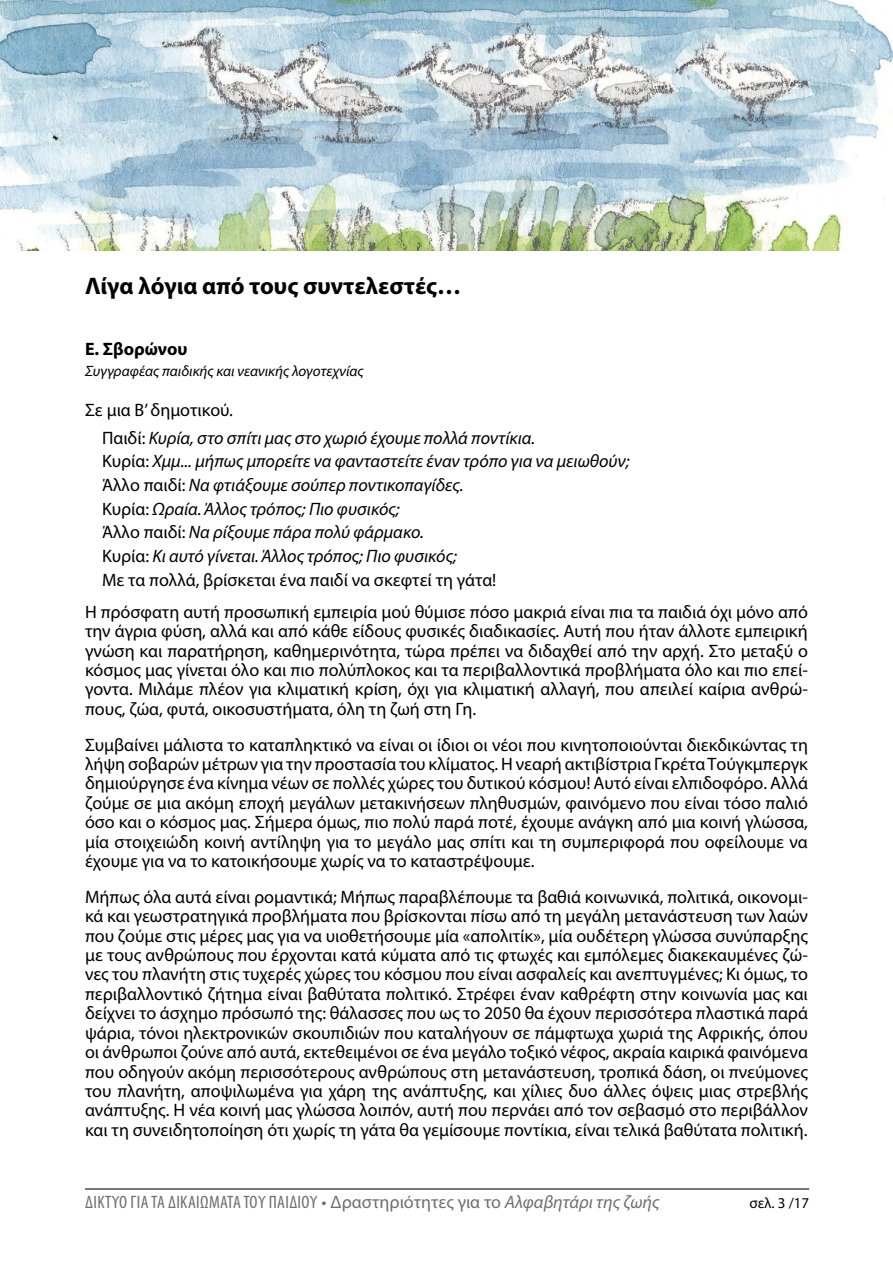
<style>
.page{position:relative;width:893px;height:1263px;background:#fff}
.page>*{position:absolute;margin:0;border:0;box-sizing:border-box;transform-origin:0 0}
.t1{font:700 24px "Myriad Pro";color:#000}
.t2{font:18px/19.4px "Myriad Pro";color:#000;text-align:justify}
.t3{font:italic 18px/23.7px "Myriad Pro";color:#000}
.t4{font:condensed 18px "Myriad Pro";letter-spacing:.02em;color:#6d6e71}
.t5{font:700 18px "Myriad Pro";color:#000}
.t6{font:italic 15px "Myriad Pro";color:#000}
.t7{font:15px "Myriad Pro";color:#000}
.s1{font-style:normal}
.s2{font-stretch:normal}
.s3{font-style:italic;font-stretch:normal}
</style>
<div class="page">
<hr style="left:85px;top:1188px;width:724px;height:1px;background:#000">
<img style="left:0;top:0;width:893px;height:251px">
<h1 class="t1" style="left:85px;top:270px;width:378px">Λίγα λόγια από τους συντελεστές…</h1>
<p class="t5" style="left:85px;top:337px;width:104px">Ε. Σβορώνου</p>
<p class="t6" style="left:85px;top:361px;width:280px">Συγγραφέας παιδικής και νεανικής λογοτεχνίας</p>
<p class="t3" style="left:102px;top:395px;width:435px;line-height:27.9px;text-indent:-17px"><span class="s1">Σε μια Β’ δημοτικού.<br>Παιδί:</span> Κυρία, στο σπίτι μας στο χωριό έχουμε πολλά ποντίκια.</p>
<p class="t3" style="left:102px;top:449px;width:529px"><span class="s1">Κυρία:</span> Χμμ... μήπως μπορείτε να φανταστείτε έναν τρόπο για να μειωθούν; <span class="s1">Άλλο παιδί:</span> Να φτιάξουμε σούπερ ποντικοπαγίδες.<br><span class="s1">Κυρία:</span> Ωραία. Άλλος τρόπος; Πιο φυσικός;<br><span class="s1">Άλλο παιδί:</span> Να ρίξουμε πάρα πολύ φάρμακο.<br><span class="s1">Κυρία:</span> Κι αυτό γίνεται. Άλλος τρόπος; Πιο φυσικός;<br><span class="s1">Με τα πολλά, βρίσκεται ένα παιδί να σκεφτεί τη γάτα!</span></p>
<p class="t2" style="left:85px;top:602px;width:724px">Η πρόσφατη αυτή προσωπική εμπειρία μού θύμισε πόσο μακριά είναι πια τα παιδιά όχι μόνο από την άγρια φύση, αλλά και από κάθε είδους φυσικές διαδικασίες. Αυτή που ήταν άλλοτε εμπειρική γνώση και παρατήρηση, καθημερινότητα, τώρα πρέπει να διδαχθεί από την αρχή. Στο μεταξύ ο κόσμος μας γίνεται όλο και πιο πολύπλοκος και τα περιβαλλοντικά προβλήματα όλο και πιο επεί&shy;γοντα. Μιλάμε πλέον για κλιματική κρίση, όχι για κλιματική αλλαγή, που απειλεί καίρια ανθρώ&shy;πους, ζώα, φυτά, οικοσυστήματα, όλη τη ζωή στη Γη.</p>
<p class="t2" style="left:85px;top:734px;width:724px">Συμβαίνει μάλιστα το καταπληκτικό να είναι οι ίδιοι οι νέοι που κινητοποιούνται διεκδικώντας τη λήψη σοβαρών μέτρων για την προστασία του κλίματος. Η νεαρή ακτιβίστρια Γκρέτα Τούγκμπεργκ δημιούργησε ένα κίνημα νέων σε πολλές χώρες του δυτικού κόσμου! Αυτό είναι ελπιδοφόρο. Αλλά ζούμε σε μια ακόμη εποχή μεγάλων μετακινήσεων πληθυσμών, φαινόμενο που είναι τόσο παλιό όσο και ο κόσμος μας. Σήμερα όμως, πιο πολύ παρά ποτέ, έχουμε ανάγκη από μια κοινή γλώσσα, μία στοιχειώδη κοινή αντίληψη για το μεγάλο μας σπίτι και τη συμπεριφορά που οφείλουμε να έχουμε για να το κατοικήσουμε χωρίς να το καταστρέψουμε.</p>
<p class="t2" style="left:85px;top:887px;width:724px">Μήπως όλα αυτά είναι ρομαντικά; Μήπως παραβλέπουμε τα βαθιά κοινωνικά, πολιτικά, οικονομι&shy;κά και γεωστρατηγικά προβλήματα που βρίσκονται πίσω από τη μεγάλη μετανάστευση των λαών που ζούμε στις μέρες μας για να υιοθετήσουμε μία «απολιτίκ», μία ουδέτερη γλώσσα συνύπαρξης με τους ανθρώπους που έρχονται κατά κύματα από τις φτωχές και εμπόλεμες διακεκαυμένες ζώ&shy;νες του πλανήτη στις τυχερές χώρες του κόσμου που είναι ασφαλείς και ανεπτυγμένες; Κι όμως, το περιβαλλοντικό ζήτημα είναι βαθύτατα πολιτικό. Στρέφει έναν καθρέφτη στην κοινωνία μας και δείχνει το άσχημο πρόσωπό της: θάλασσες που ως το 2050 θα έχουν περισσότερα πλαστικά παρά ψάρια, τόνοι ηλεκτρονικών σκουπιδιών που καταλήγουν σε πάμφτωχα χωριά της Αφρικής, όπου οι άνθρωποι ζούνε από αυτά, εκτεθειμένοι σε ένα μεγάλο τοξικό νέφος, ακραία καιρικά φαινόμενα που οδηγούν ακόμη περισσότερους ανθρώπους στη μετανάστευση, τροπικά δάση, οι πνεύμονες του πλανήτη, αποψιλωμένα για χάρη της ανάπτυξης, και χίλιες δυο άλλες όψεις μιας στρεβλής ανάπτυξης. Η νέα κοινή μας γλώσσα λοιπόν, αυτή που περνάει από τον σεβασμό στο περιβάλλον και τη συνειδητοποίηση ότι χωρίς τη γάτα θα γεμίσουμε ποντίκια, είναι τελικά βαθύτατα πολιτική.</p>
<p class="t4" style="left:85px;top:1191px;width:576px">Δίκτυο για τα Δικαιώματα του Παιδι ού <span class="s2">• Δραστηριότητες για το</span> <span class="s3">Αλφαβητάρι της ζωής</span></p>
<p class="t7" style="left:749px;top:1194px;width:61px">σελ. 3 /17</p>
</div>
